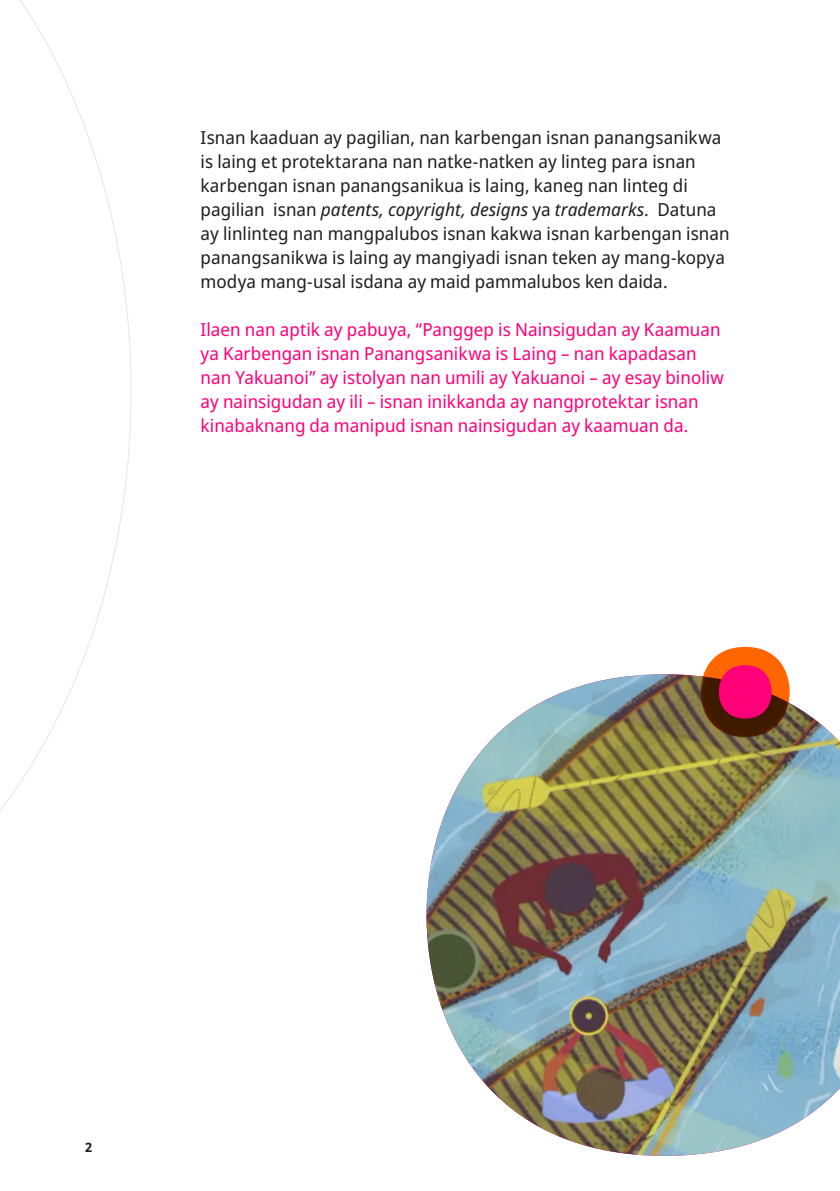
<style>
.page{position:relative;width:840px;height:1191px;background:#fff}
.page>*{position:absolute;margin:0;border:0;box-sizing:border-box;transform-origin:0 0}
.Body{font:18px/24px "Noto Sans Display Regular 400 100";letter-spacing:.005em;color:#231f20}
.Body-2{font:18px/24px "Noto Sans Display Regular 400 100";letter-spacing:.005em;color:#ff0079}
.t1{font:700 13px "Noto Sans Display";color:#231f20}
.s1{font-family:"Noto Sans Display Italic 400 100"}
</style>
<div class="page">
<img style="left:426px;top:674px;width:413px;height:481px">
<svg style="left:0;top:0;width:131px;height:811px"></svg>
<svg style="left:700px;top:647px;width:89px;height:90px;background:#9a3b03"></svg>
<div style="left:718px;top:665px;width:53px;height:53px;background:#ff0079;border-radius:50%"></div>
<p class="Body" style="left:200px;top:126px;width:530px">Isnan kaaduan ay pagilian, nan karbengan isnan panangsanikwa is laing et protektarana nan natke-natken ay linteg para isnan karbengan isnan panangsanikua is laing, kaneg nan linteg di pagilian isnan <span class="s1">patents, copyright, designs</span> ya <span class="s1">trademarks</span>. Datuna ay linlinteg nan mangpalubos isnan kakwa isnan karbengan isnan panangsanikwa is laing ay mangiyadi isnan teken ay mang-kopya modya mang-usal isdana ay maid pammalubos ken daida.</p>
<p class="Body-2" style="left:200px;top:318px;width:524px">Ilaen nan aptik ay pabuya, “Panggep is Nainsigudan ay Kaamuan ya Karbengan isnan Panangsanikwa is Laing – nan kapadasan nan Yakuanoi” ay istolyan nan umili ay Yakuanoi – ay esay binoliw ay nainsigudan ay ili – isnan inikkanda ay nangprotektar isnan kinabaknang da manipud isnan nainsigudan ay kaamuan da.</p>
<p class="t1" style="left:85px;top:1138px;width:9px">2</p>
</div>
